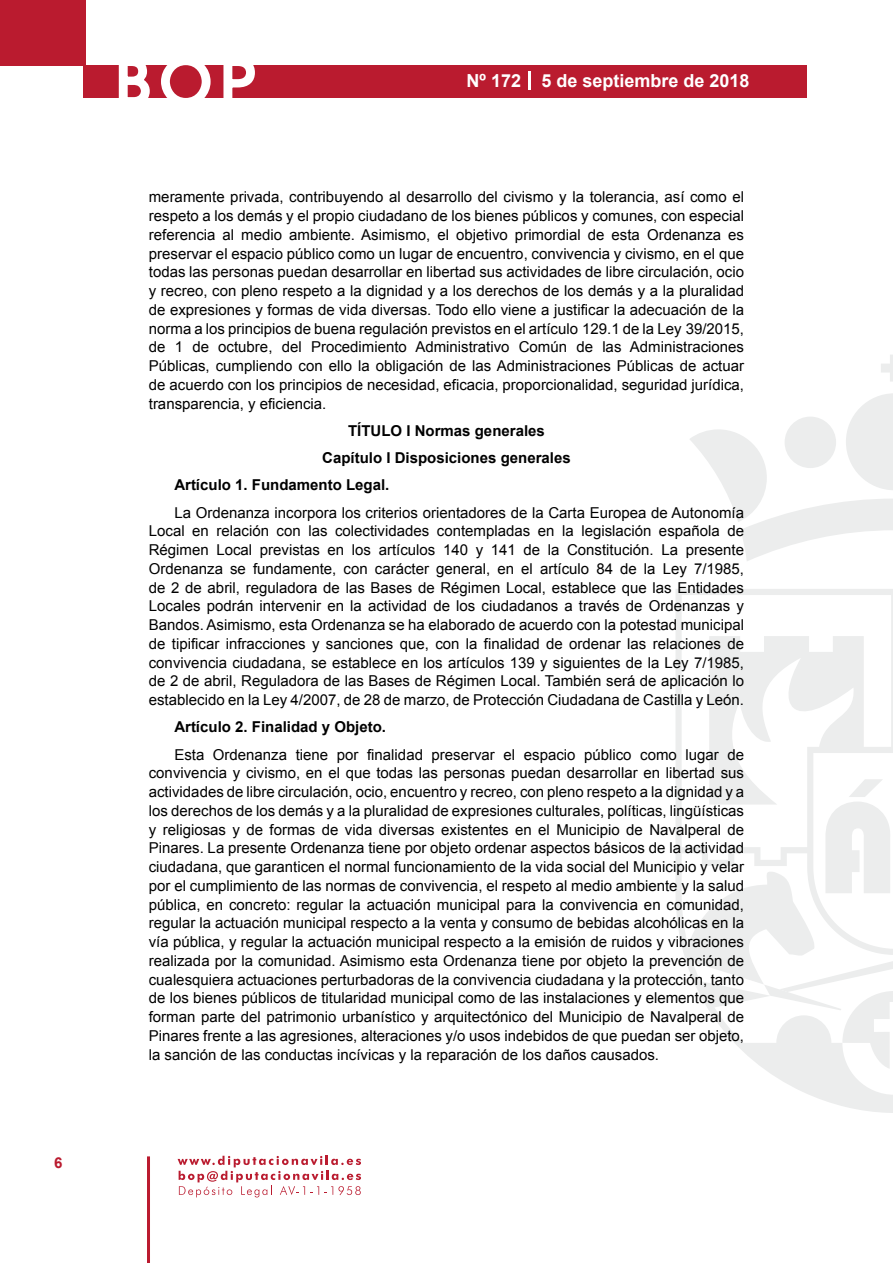
<style>
.page{position:relative;width:893px;height:1263px;background:#fff}
.page>*{position:absolute;margin:0;border:0;box-sizing:border-box;transform-origin:0 0}
.t1{font:500 61.5px "Avant Garde";color:#fff}
.t2{font:700 18px "Arial";color:#fff}
.t3{font:15px/18.8px "Arial";color:#000;text-align:justify}
.t4{font:700 15px "Arial";color:#000}
.t5{font:700 15px "Arial";color:#ba1b2f}
</style>
<div class="page">
<svg style="left:178px;top:1156px;width:183px;height:41px"></svg>
<hr style="left:147px;top:1156px;width:3px;height:107px;background:#ba1b2f">
<div style="left:0;top:0;width:85px;height:66px;background:#ba1b2f"></div>
<div style="left:84px;top:65px;width:723px;height:33px;background:#ba1b2f"></div>
<svg style="left:118px;top:65px;width:32px;height:33px"></svg>
<svg style="left:161px;top:65px;width:50px;height:33px"></svg>
<svg style="left:223px;top:65px;width:32px;height:33px"></svg>
<svg style="left:529px;top:71px;width:2px;height:19px"></svg>
<svg style="left:881px;top:355px;width:12px;height:27px"></svg>
<svg style="left:690px;top:393px;width:203px;height:168px"></svg>
<svg style="left:676px;top:589px;width:217px;height:524px"></svg>
<svg style="left:764px;top:984px;width:129px;height:86px"></svg>
<svg style="left:825px;top:779px;width:66px;height:114px"></svg>
<p class="t5" style="left:54px;top:1153px;width:10px">6</p>
<h1 class="t1" style="left:115px;top:44px;width:141px">BOP</h1>
<p class="t2" style="left:467px;top:69px;width:284px">Nº 172 5 de septiembre de 2018</p>
<p class="t3" style="left:149px;top:188px;width:597px">meramente privada, contribuyendo al desarrollo del civismo y la tolerancia, así como el respeto a los demás y el propio ciudadano de los bienes públicos y comunes, con especial referencia al medio ambiente. Asimismo, el objetivo primordial de esta Ordenanza es preservar el espacio público como un lugar de encuentro, convivencia y civismo, en el que todas las personas puedan desarrollar en libertad sus actividades de libre circulación, ocio y recreo, con pleno respeto a la dignidad y a los derechos de los demás y a la pluralidad de expresiones y formas de vida diversas. Todo ello viene a justificar la adecuación de la norma a los principios de buena regulación previstos en el artículo 129.1 de la Ley 39/2015, de 1 de octubre, del Procedimiento Administrativo Común de las Administraciones Públicas, cumpliendo con ello la obligación de las Administraciones Públicas de actuar de acuerdo con los principios de necesidad, eficacia, proporcionalidad, seguridad jurídica, transparencia, y eficiencia.</p>
<p class="t4" style="left:348px;top:420px;width:198px">TÍTULO I Normas generales</p>
<p class="t4" style="left:322px;top:448px;width:250px">Capítulo I Disposiciones generales</p>
<p class="t4" style="left:174px;top:475px;width:217px">Artículo 1. Fundamento Legal.</p>
<p class="t3" style="left:149px;top:503px;width:597px;text-indent:26px">La Ordenanza incorpora los criterios orientadores de la Carta Europea de Autonomía Local en relación con las colectividades contempladas en la legislación española de Régimen Local previstas en los artículos 140 y 141 de la Constitución. La presente Ordenanza se fundamente, con carácter general, en el artículo 84 de la Ley 7/1985, de 2 de abril, reguladora de las Bases de Régimen Local, establece que las Entidades Locales podrán intervenir en la actividad de los ciudadanos a través de Ordenanzas y Bandos. Asimismo, esta Ordenanza se ha elaborado de acuerdo con la potestad municipal de tipificar infracciones y sanciones que, con la finalidad de ordenar las relaciones de convivencia ciudadana, se establece en los artículos 139 y siguientes de la Ley 7/1985, de 2 de abril, Reguladora de las Bases de Régimen Local. También será de aplicación lo establecido en la Ley 4/2007, de 28 de marzo, de Protección Ciudadana de Castilla y León.</p>
<p class="t4" style="left:174px;top:717px;width:213px">Artículo 2. Finalidad y Objeto.</p>
<p class="t3" style="left:149px;top:745px;width:597px;text-indent:26px">Esta Ordenanza tiene por finalidad preservar el espacio público como lugar de convivencia y civismo, en el que todas las personas puedan desarrollar en libertad sus actividades de libre circulación, ocio, encuentro y recreo, con pleno respeto a la dignidad y a los derechos de los demás y a la pluralidad de expresiones culturales, políticas, lingüísticas y religiosas y de formas de vida diversas existentes en el Municipio de Navalperal de Pinares. La presente Ordenanza tiene por objeto ordenar aspectos básicos de la actividad ciudadana, que garanticen el normal funcionamiento de la vida social del Municipio y velar por el cumplimiento de las normas de convivencia, el respeto al medio ambiente y la salud pública, en concreto: regular la actuación municipal para la convivencia en comunidad, regular la actuación municipal respecto a la venta y consumo de bebidas alcohólicas en la vía pública, y regular la actuación municipal respecto a la emisión de ruidos y vibraciones realizada por la comunidad. Asimismo esta Ordenanza tiene por objeto la prevención de cualesquiera actuaciones perturbadoras de la convivencia ciudadana y la protección, tanto de los bienes públicos de titularidad municipal como de las instalaciones y elementos que forman parte del patrimonio urbanístico y arquitectónico del Municipio de Navalperal de Pinares frente a las agresiones, alteraciones y/o usos indebidos de que puedan ser objeto, la sanción de las conductas incívicas y la reparación de los daños causados.</p>
</div>
